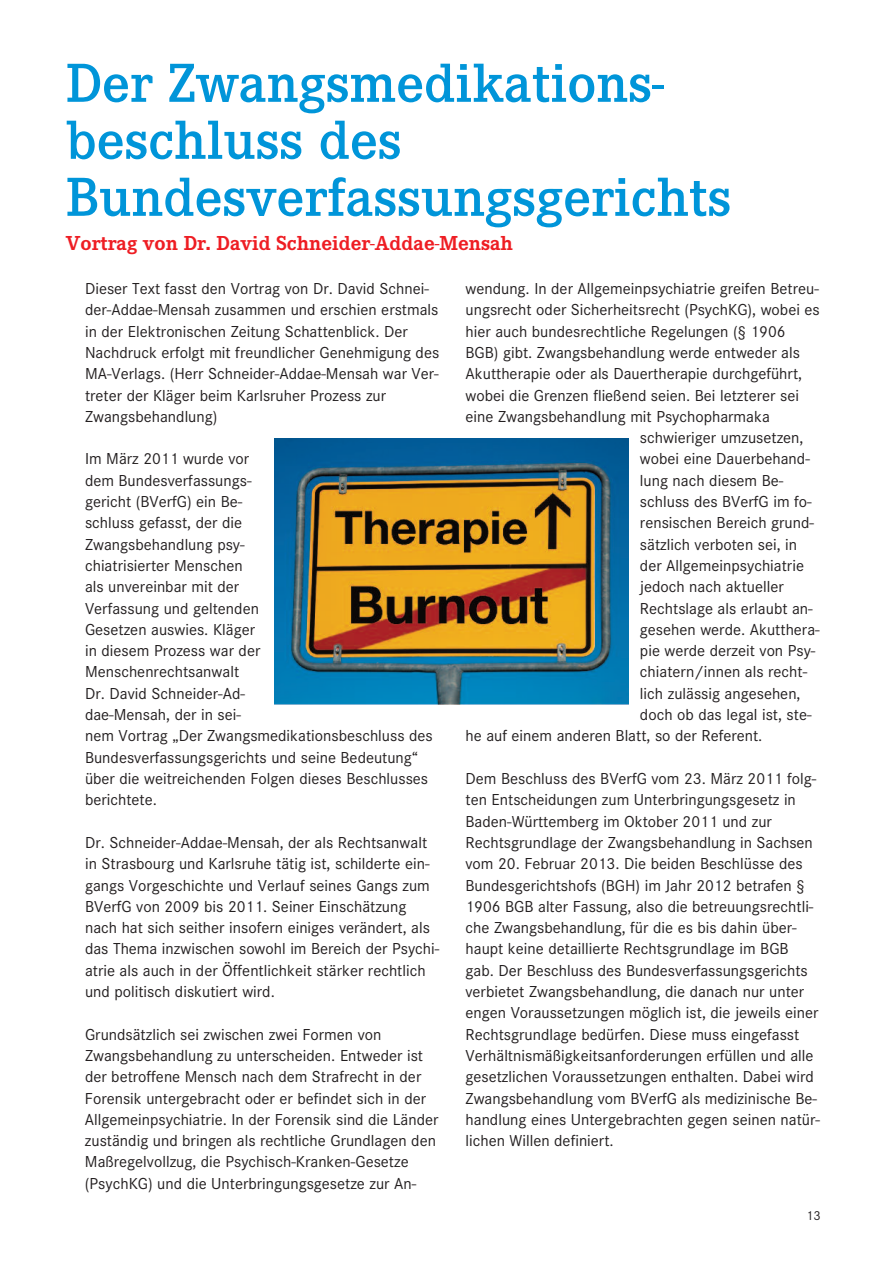
<style>
.page{position:relative;width:893px;height:1263px;background:#fff}
.page>*{position:absolute;margin:0;border:0;box-sizing:border-box;transform-origin:0 0}
.t1{font:600 57px/57px "Corporate E";color:#0095d9}
.t2{font:700 21px "Corporate E";color:#ee1d23}
.t3{font:16.5px/21.3px "Corporate S";color:#231f20}
.t4{font:13.5px "Corporate S";color:#231f20}
</style>
<div class="page">
<img style="left:274px;top:438px;width:354px;height:267px">
<h1 class="t1" style="left:66px;top:54px;width:667px">Der Zwangsmedikations&shy;beschluss des<br>Bundesverfassungsgerichts</h1>
<p class="t2" style="left:66px;top:230px;width:449px">Vortrag von Dr. David Schneider-Addae-Mensah</p>
<p class="t3" style="left:85px;top:278px;width:356px">Dieser Text fasst den Vortrag von Dr. David Schnei&shy;der-Addae-Mensah zusammen und erschien erstmals in der Elektronischen Zeitung Schattenblick. Der Nachdruck erfolgt mit freundlicher Genehmigung des MA-Verlags. (Herr Schneider-Addae-Mensah war Ver&shy;treter der Kläger beim Karlsruher Prozess zur Zwangsbehandlung)</p>
<p class="t3" style="left:85px;top:448px;width:349px">Im März 2011 wurde vor<br>dem Bundesverfassungs-<br>gericht (BVerfG) ein Be-<br>schluss gefasst, der die<br>Zwangsbehandlung psy-<br>chiatrisierter Menschen<br>als unvereinbar mit der<br>Verfassung und geltenden<br>Gesetzen auswies. Kläger<br>in diesem Prozess war der<br>Menschenrechtsanwalt<br>Dr. David Schneider-Ad-<br>dae-Mensah, der in sei-<br>nem Vortrag „Der Zwangsmedikationsbeschluss des<br>Bundesverfassungsgerichts und seine Bedeutung“ über die weitreichenden Folgen dieses Beschlusses berichtete.</p>
<p class="t3" style="left:85px;top:831px;width:356px">Dr. Schneider-Addae-Mensah, der als Rechtsanwalt in Strasbourg und Karlsruhe tätig ist, schilderte ein&shy;gangs Vorgeschichte und Verlauf seines Gangs zum BVerfG von 2009 bis 2011. Seiner Einschätzung nach hat sich seither insofern einiges verändert, als das Thema inzwischen sowohl im Bereich der Psychi&shy;atrie als auch in der Öffentlichkeit stärker rechtlich und politisch diskutiert wird.</p>
<p class="t3" style="left:85px;top:1023px;width:355px">Grundsätzlich sei zwischen zwei Formen von Zwangsbehandlung zu unterscheiden. Entweder ist der betroffene Mensch nach dem Strafrecht in der Forensik untergebracht oder er befindet sich in der Allgemeinpsychiatrie. In der Forensik sind die Länder zuständig und bringen als rechtliche Grundlagen den Maßregelvollzug, die Psychisch-Kranken-Gesetze (PsychKG) und die Unterbringungsgesetze zur An-</p>
<p class="t3" style="left:465px;top:278px;width:355px">wendung. In der Allgemeinpsychiatrie greifen Betreu-</p>
<p class="t3" style="left:465px;top:299px;width:356px">ungsrecht oder Sicherheitsrecht (PsychKG), wobei es</p>
<p class="t3" style="left:465px;top:320px;width:322px">hier auch bundesrechtliche Regelungen (§ 1906</p>
<p class="t3" style="left:465px;top:342px;width:336px">BGB) gibt. Zwangsbehandlung werde entweder als</p>
<p class="t3" style="left:465px;top:363px;width:338px">Akuttherapie oder als Dauertherapie durchgeführt,</p>
<p class="t3" style="left:465px;top:384px;width:335px">wobei die Grenzen fließend seien. Bei letzterer sei</p>
<p class="t3" style="left:465px;top:405px;width:306px">eine Zwangsbehandlung mit Psychopharmaka</p>
<p class="t3" style="left:640px;top:427px;width:165px">schwieriger umzusetzen,</p>
<p class="t3" style="left:640px;top:448px;width:171px">wobei eine Dauerbehand-</p>
<p class="t3" style="left:640px;top:469px;width:145px">lung nach diesem Be-</p>
<p class="t3" style="left:640px;top:491px;width:173px">schluss des BVerfG im fo-</p>
<p class="t3" style="left:640px;top:512px;width:176px">rensischen Bereich grund-</p>
<p class="t3" style="left:640px;top:533px;width:159px">sätzlich verboten sei, in</p>
<p class="t3" style="left:640px;top:555px;width:166px">der Allgemeinpsychiatrie</p>
<p class="t3" style="left:640px;top:576px;width:145px">jedoch nach aktueller</p>
<p class="t3" style="left:640px;top:597px;width:174px">Rechtslage als erlaubt an-</p>
<p class="t3" style="left:640px;top:618px;width:181px">gesehen werde. Akutthera-</p>
<p class="t3" style="left:640px;top:640px;width:177px">pie werde derzeit von Psy-</p>
<p class="t3" style="left:640px;top:661px;width:169px">chiatern/innen als recht-</p>
<p class="t3" style="left:640px;top:682px;width:162px">lich zulässig angesehen,</p>
<p class="t3" style="left:640px;top:704px;width:173px">doch ob das legal ist, ste-</p>
<p class="t3" style="left:465px;top:725px;width:298px">he auf einem anderen Blatt, so der Referent.</p>
<p class="t3" style="left:465px;top:768px;width:356px">Dem Beschluss des BVerfG vom 23. März 2011 folg&shy;ten Entscheidungen zum Unterbringungsgesetz in Baden-Württemberg im Oktober 2011 und zur Rechtsgrundlage der Zwangsbehandlung in Sachsen vom 20. Februar 2013. Die beiden Beschlüsse des Bundesgerichtshofs (BGH) im Jahr 2012 betrafen § 1906 BGB alter Fassung, also die betreuungsrechtli&shy;che Zwangsbehandlung, für die es bis dahin über&shy;haupt keine detaillierte Rechtsgrundlage im BGB gab. Der Beschluss des Bundesverfassungsgerichts verbietet Zwangsbehandlung, die danach nur unter engen Voraussetzungen möglich ist, die jeweils einer Rechtsgrundlage bedürfen. Diese muss eingefasst Verhältnismäßigkeitsanforderungen erfüllen und alle gesetzlichen Voraussetzungen enthalten. Dabei wird Zwangsbehandlung vom BVerfG als medizinische Be&shy;handlung eines Untergebrachten gegen seinen natür&shy;lichen Willen definiert.</p>
<p class="t4" style="left:806px;top:1207px;width:16px">13</p>
</div>
